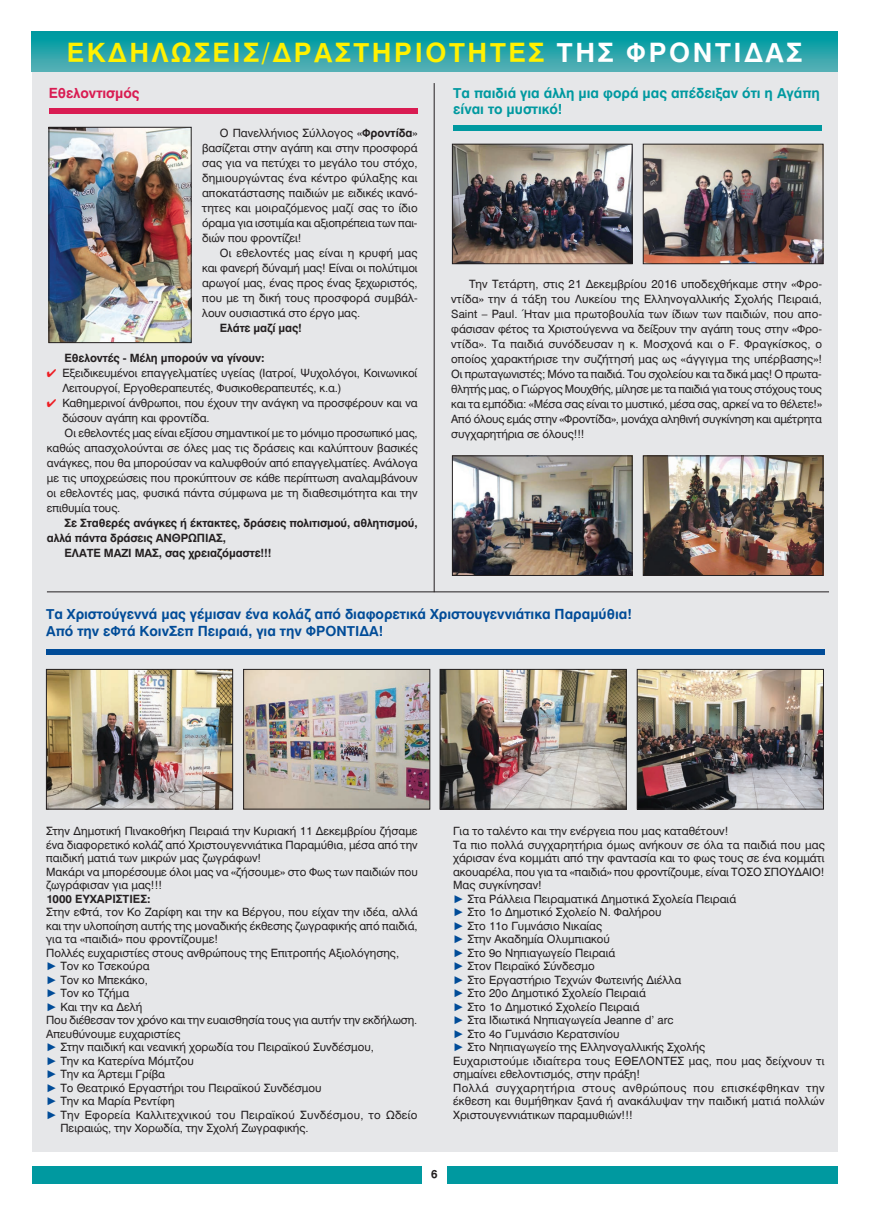
<style>
.page{position:relative;width:869px;height:1223px;background:#fff}
.page>*{position:absolute;margin:0;border:0;box-sizing:border-box;transform-origin:0 0}
.t1{font:26.25px "UB Helvetica Bold";letter-spacing:.1em;color:#fff101}
.t2{font:13.75px/17.5px "UB Helvetica Bold";color:#014c98}
.t3{font:13.75px/16.2px "UB Helvetica Bold";color:#0099a0}
.t4{font:13.75px "UB Helvetica Bold";color:#d91c52}
.t5{font:11.25px/13.5px "UB Helvetica";color:#231f20;text-align:justify}
.t6{font:11.25px "UB Helvetica Bold";letter-spacing:-.01em;color:#231f20}
.t7{font:11.25px "UB Helvetica";letter-spacing:.025em;color:#231f20}
.s1{color:#fff}
.s2{font-family:"UB Helvetica Bold"}
.s3{color:#ee1d23}
.s4{font-family:"Arial";color:#014c98}
</style>
<div class="page">
<div style="left:32px;top:1166px;width:804px;height:17px;background:#0099a0"></div>
<div style="left:422px;top:1165px;width:24px;height:20px;background:#fff"></div>
<div style="left:32px;top:32px;width:804px;height:1119px;background:#e6e7e9"></div>
<div style="left:49px;top:108px;width:368px;height:5px;background:#d91c52"></div>
<div style="left:453px;top:125px;width:368px;height:5px;background:#0099a0"></div>
<div style="left:32px;top:32px;width:804px;height:39px;background:linear-gradient(to bottom,#00999f,#59b0b6)"></div>
<hr style="left:433px;top:83px;width:1px;height:509px;background:#231f20">
<img style="left:48px;top:671px;width:183px;height:136px">
<div style="left:46px;top:669px;width:187px;height:140px;border:1px solid #231f20"></div>
<img style="left:441px;top:671px;width:183px;height:136px">
<div style="left:439px;top:669px;width:187px;height:140px;border:1px solid #231f20"></div>
<img style="left:245px;top:671px;width:183px;height:136px">
<div style="left:243px;top:669px;width:187px;height:140px;border:1px solid #231f20"></div>
<img style="left:638px;top:671px;width:183px;height:136px">
<div style="left:636px;top:669px;width:187px;height:140px;border:1px solid #231f20"></div>
<hr style="left:47px;top:591px;width:781px;height:1px;background:#231f20">
<div style="left:46px;top:649px;width:778px;height:5px;background:#014c98"></div>
<img style="left:51px;top:129px;width:138px;height:212px">
<div style="left:49px;top:127px;width:142px;height:216px;border:1px solid #231f20"></div>
<img style="left:454px;top:146px;width:176px;height:116px">
<div style="left:452px;top:144px;width:180px;height:120px;border:1px solid #231f20"></div>
<img style="left:454px;top:457px;width:176px;height:117px">
<div style="left:452px;top:455px;width:180px;height:121px;border:1px solid #231f20"></div>
<img style="left:644px;top:146px;width:177px;height:116px">
<div style="left:642px;top:144px;width:181px;height:120px;border:1px solid #231f20"></div>
<img style="left:644px;top:457px;width:177px;height:117px">
<div style="left:642px;top:455px;width:181px;height:121px;border:1px solid #231f20"></div>
<h1 class="t1" style="left:67px;top:36px;width:736px">ΕΚΔΗΛΩΣΕΙΣ/ΔΡΑΣΤΗΡΙΟΤΗΤΕΣ <span class="s1">ΤΗΣ ΦΡΟΝΤΙΔΑΣ</span></h1>
<p class="t4" style="left:49px;top:84px;width:92px">Εθελοντισμός</p>
<p class="t3" style="left:453px;top:84px;width:368px">Τα παιδιά για άλλη μια φορά μας απέδειξαν ότι η Αγάπη είναι το μυστικό!</p>
<p class="t5" style="left:202px;top:126px;width:217px;line-height:15px;text-indent:18px">Ο Πανελλήνιος Σύλλογος «<span class="s2">Φροντίδα</span>» βασίζεται στην αγάπη και στην προσφορά σας για να πετύχει το μεγάλο του στόχο, δημιουργώντας ένα κέντρο φύλαξης και αποκατάστασης παιδιών με ειδικές ικανό&shy;τητες και μοιραζόμενος μαζί σας το ίδιο όραμα για ισοτιμία και αξιοπρέπεια των παι&shy;διών που φροντίζει!</p>
<p class="t5" style="left:202px;top:245px;width:217px;line-height:15px;text-indent:18px">Οι εθελοντές μας είναι η κρυφή μας και φανερή δύναμή μας! Είναι οι πολύτιμοι αρωγοί μας, ένας προς ένας ξεχωριστός, που με τη δική τους προσφορά συμβάλ&shy;λουν ουσιαστικά στο έργο μας.</p>
<p class="t6" style="left:220px;top:321px;width:84px">Ελάτε μαζί μας!</p>
<p class="t6" style="left:65px;top:351px;width:201px">Εθελοντές - Μέλη μπορούν να γίνουν:</p>
<p class="t5" style="left:62px;top:365px;width:356px;line-height:15px;text-indent:-15px"><span class="s3">✔</span> Εξειδικευμένοι επαγγελματίες υγείας (Ιατροί, Ψυχολόγοι, Κοινωνικοί<br>Λειτουργοί, Εργοθεραπευτές, Φυσικοθεραπευτές, κ.α.)</p>
<p class="t5" style="left:47px;top:396px;width:372px"><span class="s3">✔</span> Καθημερινοί άνθρωποι, που έχουν την ανάγκη να προσφέρουν και να</p>
<p class="t5" style="left:62px;top:411px;width:149px">δώσουν αγάπη και φροντίδα.</p>
<p class="t5" style="left:65px;top:426px;width:354px">Οι εθελοντές μας είναι εξίσου σημαντικοί με το μόνιμο προσωπικό μας,</p>
<p class="t5" style="left:47px;top:441px;width:372px">καθώς απασχολούνται σε όλες μας τις δράσεις και καλύπτουν βασικές</p>
<p class="t5" style="left:47px;top:456px;width:372px">ανάγκες, που θα μπορούσαν να καλυφθούν από επαγγελματίες. Ανάλογα</p>
<p class="t5" style="left:47px;top:471px;width:372px">με τις υποχρεώσεις που προκύπτουν σε κάθε περίπτωση αναλαμβάνουν</p>
<p class="t5" style="left:47px;top:486px;width:372px">οι εθελοντές μας, φυσικά πάντα σύμφωνα με τη διαθεσιμότητα και την</p>
<p class="t5" style="left:47px;top:501px;width:75px">επιθυμία τους.</p>
<p class="t6" style="left:65px;top:516px;width:354px">Σε Σταθερές ανάγκες ή έκτακτες, δράσεις πολιτισμού, αθλητισμού,</p>
<p class="t6" style="left:47px;top:531px;width:180px">αλλά πάντα δράσεις ΑΝΘΡΩΠΙΑΣ,</p>
<p class="t6" style="left:65px;top:546px;width:208px">ΕΛΑΤΕ ΜΑΖΙ ΜΑΣ, σας χρειαζόμαστε!!!</p>
<p class="t5" style="left:451px;top:276px;width:372px;line-height:15px;text-indent:18px">Την Τετάρτη, στις 21 Δεκεμβρίου 2016 υποδεχθήκαμε στην «Φρο&shy;ντίδα» την ά τάξη του Λυκείου της Ελληνογαλλικής Σχολής Πειραιά, Saint – Paul. Ήταν μια πρωτοβουλία των ίδιων των παιδιών, που απο&shy;φάσισαν φέτος τα Χριστούγεννα να δείξουν την αγάπη τους στην «Φρο&shy;ντίδα». Τα παιδιά συνόδευσαν η κ. Μοσχονά και ο F. Φραγκίσκος, ο οποίος χαρακτήρισε την συζήτησή μας ως «άγγιγμα της υπέρβασης»!<br>Οι πρωταγωνιστές; Μόνο τα παιδιά. Του σχολείου και τα δικά μας! Ο πρωτα&shy;θλητής μας, ο Γιώργος Μουχθής, μίλησε με τα παιδιά για τους στόχους τους και τα εμπόδια: «Μέσα σας είναι το μυστικό, μέσα σας, αρκεί να το θέλετε!» Από όλους εμάς στην «Φροντίδα», μονάχα αληθινή συγκίνηση και αμέτρητα συγχαρητήρια σε όλους!!!</p>
<p class="t2" style="left:46px;top:605px;width:587px">Τα Χριστούγεννά μας γέμισαν ένα κολάζ από διαφορετικά Χριστουγεννιάτικα Παραμύθια!<br>Από την εΦτά ΚοινΣεπ Πειραιά, για την ΦΡΟΝΤΙΔΑ!</p>
<p class="t5" style="left:46px;top:824px;width:373px;text-align:left">Στην Δημοτική Πινακοθήκη Πειραιά την Κυριακή 11 Δεκεμβρίου ζήσαμε ένα διαφορετικό κολάζ από Χριστουγεννιάτικα Παραμύθια, μέσα από την παιδική ματιά των μικρών μας ζωγράφων!<br>Μακάρι να μπορέσουμε όλοι μας να «ζήσουμε» στο Φως των παιδιών που ζωγράφισαν για μας!!!</p>
<p class="t6" style="left:46px;top:891px;width:106px">1000 ΕΥΧΑΡΙΣΤΙΕΣ:</p>
<p class="t5" style="left:46px;top:905px;width:373px">Στην εΦτά, τον Κο Ζαρίφη και την κα Βέργου, που είχαν την ιδέα, αλλά</p>
<p class="t5" style="left:46px;top:919px;width:373px">και την υλοποίηση αυτής της μοναδικής έκθεσης ζωγραφικής από παιδιά,</p>
<p class="t5" style="left:46px;top:932px;width:173px">για τα «παιδιά» που φροντίζουμε!</p>
<p class="t5" style="left:46px;top:946px;width:354px">Πολλές ευχαριστίες στους ανθρώπους της Επιτροπής Αξιολόγησης,</p>
<p class="t5" style="left:46px;top:959px;width:105px"><span class="s4">►</span> Τον κο Τσεκούρα</p>
<p class="t5" style="left:46px;top:973px;width:103px"><span class="s4">►</span> Τον κο Μπεκάκο,</p>
<p class="t5" style="left:46px;top:986px;width:85px"><span class="s4">►</span> Τον κο Τζήμα</p>
<p class="t5" style="left:46px;top:1000px;width:98px"><span class="s4">►</span> Και την κα Δελή</p>
<p class="t5" style="left:46px;top:1013px;width:372px">Που διέθεσαν τον χρόνο και την ευαισθησία τους για αυτήν την εκδήλωση.</p>
<p class="t5" style="left:46px;top:1027px;width:136px">Απευθύνουμε ευχαριστίες</p>
<p class="t5" style="left:46px;top:1040px;width:329px"><span class="s4">►</span> Στην παιδική και νεανική χορωδία του Πειραϊκού Συνδέσμου,</p>
<p class="t5" style="left:46px;top:1054px;width:149px"><span class="s4">►</span> Την κα Κατερίνα Μόμτζου</p>
<p class="t5" style="left:46px;top:1067px;width:120px"><span class="s4">►</span> Την κα Άρτεμι Γρίβα</p>
<p class="t5" style="left:46px;top:1081px;width:277px"><span class="s4">►</span> Το Θεατρικό Εργαστήρι του Πειραϊκού Συνδέσμου</p>
<p class="t5" style="left:46px;top:1094px;width:130px"><span class="s4">►</span> Την κα Μαρία Ρεντίφη</p>
<p class="t7" style="left:46px;top:1108px;width:373px"><span class="s4">►</span> Την Εφορεία Καλλιτεχνικού του Πειραϊκού Συνδέσμου, το Ωδείο</p>
<p class="t5" style="left:60px;top:1121px;width:250px">Πειραιώς, την Χορωδία, την Σχολή Ζωγραφικής.</p>
<p class="t6" style="left:431px;top:1167px;width:8px">6</p>
<p class="t5" style="left:453px;top:824px;width:373px;text-align:left">Για το ταλέντο και την ενέργεια που μας καταθέτουν!<br>Τα πιο πολλά συγχαρητήρια όμως ανήκουν σε όλα τα παιδιά που μας χάρισαν ένα κομμάτι από την φαντασία και το φως τους σε ένα κομμάτι ακουαρέλα, που για τα «παιδιά» που φροντίζουμε, είναι ΤΟΣΟ ΣΠΟΥΔΑΙΟ!<br>Μας συγκίνησαν!<br><span class="s4">►</span> Στα Ράλλεια Πειραματικά Δημοτικά Σχολεία Πειραιά<br><span class="s4">►</span> Στο 1ο Δημοτικό Σχολείο Ν. Φαλήρου<br><span class="s4">►</span> Στο 11ο Γυμνάσιο Νικαίας<br><span class="s4">►</span> Στην Ακαδημία Ολυμπιακού<br><span class="s4">►</span> Στο 9ο Νηπιαγωγείο Πειραιά<br><span class="s4">►</span> Στον Πειραϊκό Σύνδεσμο<br><span class="s4">►</span> Στο Εργαστήριο Τεχνών Φωτεινής Διέλλα<br><span class="s4">►</span> Στο 20ο Δημοτικό Σχολείο Πειραιά<br><span class="s4">►</span> Στο 1ο Δημοτικό Σχολείο Πειραιά<br><span class="s4">►</span> Στα Ιδιωτικά Νηπιαγωγεία Jeanne d’ arc<br><span class="s4">►</span> Στο 4ο Γυμνάσιο Κερατσινίου<br><span class="s4">►</span> Στο Νηπιαγωγείο της Ελληνογαλλικής Σχολής<br>Ευχαριστούμε ιδιαίτερα τους ΕΘΕΛΟΝΤΕΣ μας, που μας δείχνουν τι σημαίνει εθελοντισμός, στην πράξη!<br>Πολλά συγχαρητήρια στους ανθρώπους που επισκέφθηκαν την έκθεση και θυμήθηκαν ξανά ή ανακάλυψαν την παιδική ματιά πολλών Χριστουγεννιάτικων παραμυθιών!!!</p>
</div>
